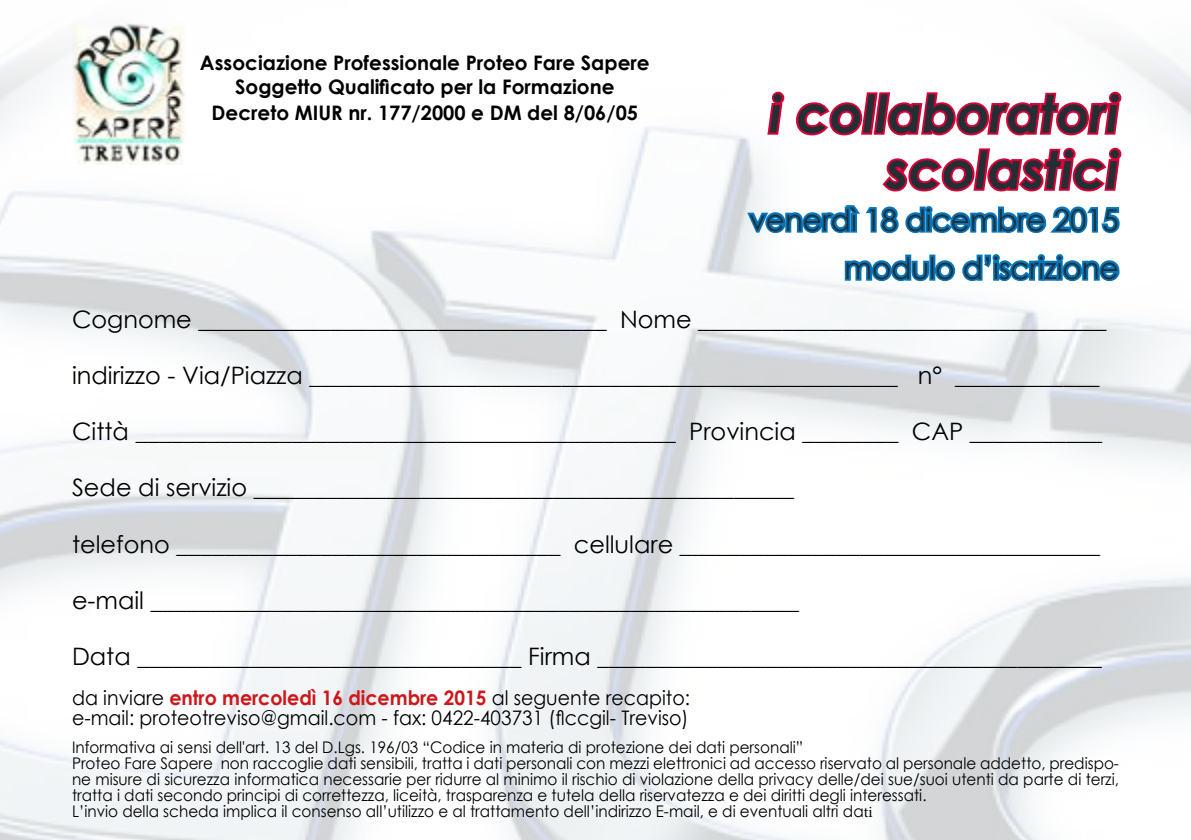
<style>
.page{position:relative;width:1191px;height:840px;background:#fff}
.page>*{position:absolute;margin:0;border:0;box-sizing:border-box;transform-origin:0 0}
.t1{font:italic 700 52px/56px "Century Gothic";color:#242f35;text-align:right}
.t2{font:30px/48px "Century Gothic";color:#242f35;text-align:right}
.t3{font:24px "Century Gothic";color:#000}
.t4{font:20px/20px "Century Gothic";color:#000;scale:.95 1}
.t5{font:700 20px/24px "Century Gothic";color:#000;text-align:center}
.t6{font:16px/16px "Century Gothic";color:#000;scale:.95 1}
.s1{font-weight:700;color:#cd171a}
.s2{font-family:"Minion Pro"}
</style>
<div class="page">
<img style="left:0;top:48px;width:1191px;height:791px">
<img style="left:72px;top:23px;width:113px;height:141px">
<svg style="left:765px;top:88px;width:22px;height:49px"></svg>
<svg style="left:794px;top:88px;width:330px;height:50px"></svg>
<svg style="left:880px;top:144px;width:244px;height:50px"></svg>
<svg style="left:744px;top:201px;width:378px;height:35px"></svg>
<svg style="left:842px;top:250px;width:280px;height:34px"></svg>
<p class="t5" style="left:200px;top:50px;width:451px">Associazione Professionale Proteo Fare Sapere<br>Soggetto Qualificato per la Formazione</p>
<p class="t5" style="left:212px;top:100px;width:428px">Decreto MIUR nr. 177/2000 e DM del 8/06/05</p>
<h1 class="t1" style="left:769px;top:83px;width:351px">i collaboratori scolastici</h1>
<h2 class="t2" style="left:749px;top:195px;width:371px">venerdì 18 dicembre 2015 modulo d’iscrizione</h2>
<h3 class="t3" style="left:72px;top:302px;width:1036px">Cognome __________________________________ Nome __________________________________</h3>
<h3 class="t3" style="left:72px;top:358px;width:1028px">indirizzo - Via/Piazza _________________________________________________ n° ____________</h3>
<h3 class="t3" style="left:72px;top:414px;width:1031px">Città _____________________________________________ Provincia ________ CAP ___________</h3>
<h3 class="t3" style="left:72px;top:470px;width:723px">Sede di servizio _____________________________________________</h3>
<h3 class="t3" style="left:72px;top:526px;width:1029px">telefono ________________________________ cellulare ___________________________________</h3>
<h3 class="t3" style="left:72px;top:582px;width:728px">e-mail ______________________________________________________</h3>
<h3 class="t3" style="left:72px;top:638px;width:1031px">Data ________________________________ Firma __________________________________________</h3>
<p class="t4" style="left:72px;top:686px;width:652px">da inviare <span class="s1">entro mercoledì 16 dicembre 2015</span> al seguente recapito: e-mail: proteotreviso@gmail.com - fax: 0422-403731 (flccgil- Treviso)</p>
<p class="t6" style="left:72px;top:738px;width:1103px">Informativa ai sensi dell'art. 13 del D.Lgs. 196/03 “Codice in materia di protezione dei dati personali”<br>Proteo Fare Sapere non raccoglie dati sensibili, tratta i dati personali con mezzi elettronici ad accesso riservato al personale addetto, predispo&shy;ne misure di sicurezza informatica necessarie per ridurre al minimo il rischio di violazione della privacy delle/dei sue/suoi utenti da parte di terzi, tratta i dati secondo principi di correttezza, liceità, trasparenza e tutela della riservatezza e dei diritti degli interessati.<br>L’invio della scheda implica il consenso all’utilizzo e al trattamento dell’indirizzo E-mail, e di eventuali altri da<span class="s2">ti</span></p>
</div>
